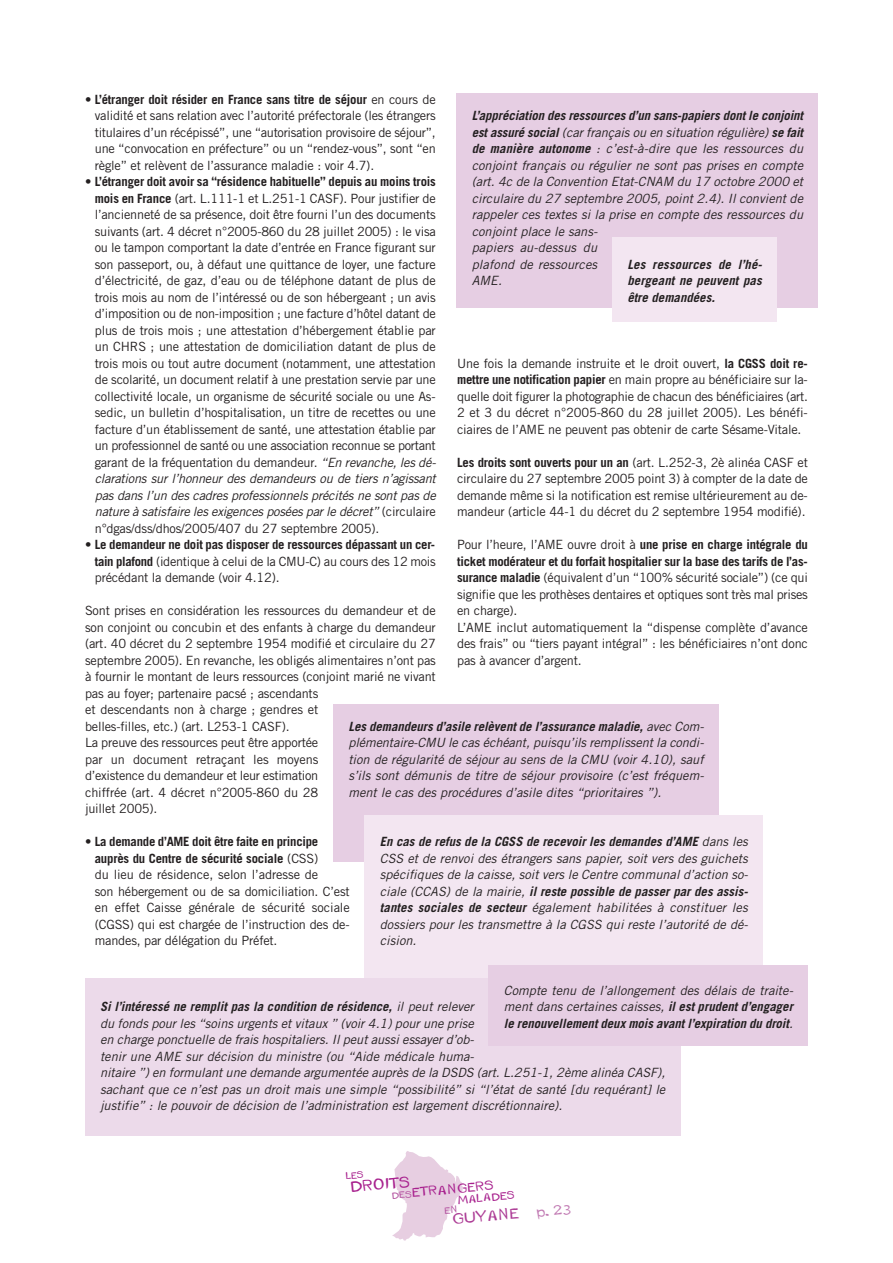
<style>
.page{position:relative;width:893px;height:1263px;background:#fff}
.page>*{position:absolute;margin:0;border:0;box-sizing:border-box;transform-origin:0 0}
.t1{font:700 14.85px "Edihunix";color:#a8218e}
.t2{font:700 14.25px "Edihunix";color:#ad3d96}
.t3{font:700 13.5px "Edihunix";color:#c27cb4}
.t4{font:12.75px/16.5px "Trade Gothic";letter-spacing:-.015em;color:#231f20;text-align:justify}
.t5{font:italic 12.75px/16.5px "Trade Gothic";letter-spacing:.005em;color:#231f20;text-align:justify}
.t6{font:italic 700 12.75px/16.5px "Trade Gothic";letter-spacing:.01em;color:#231f20;text-align:justify}
.t7{font:700 12.45px "Edihunix";color:#a8218e}
.t8{font:700 10.5px "Edihunix";color:#a8218e}
.s1{font-weight:700}
.s2{font-style:italic}
.s3{font-size:9px;color:#b454a1}
</style>
<div class="page">
<div style="left:333px;top:704px;width:386px;height:158px;background:#e6cee3"></div>
<div style="left:365px;top:815px;width:398px;height:171px;background:#f3e6f1"></div>
<div style="left:85px;top:978px;width:595px;height:157px;background:#ecdaea"></div>
<div style="left:457px;top:94px;width:361px;height:214px;background:#e6cee3"></div>
<div style="left:612px;top:237px;width:165px;height:85px;background:#f3e6f1"></div>
<div style="left:489px;top:965px;width:319px;height:81px;background:#e6cee3"></div>
<svg style="left:392px;top:1151px;width:71px;height:89px"></svg>
<p class="t4" style="left:95px;top:92px;width:343px;text-indent:-10px">• <span class="s1">L’étranger doit résider en France sans titre de séjour</span> en cours de validité et sans relation avec l’autorité préfectorale (les étrangers titulaires d’un récépissé”, une “autorisation provisoire de séjour”, une “convocation en préfecture” ou un “rendez-vous”, sont “en règle” et relèvent de l’assurance maladie : voir 4.7).</p>
<p class="t4" style="left:95px;top:174px;width:343px;text-indent:-10px">• <span class="s1">L’étranger doit avoir sa “résidence habituelle” depuis au moins trois mois en France</span> (art. L.111-1 et L.251-1 CASF). Pour justifier de l’ancienneté de sa présence, doit être fourni l’un des documents suivants (art. 4 décret n°2005-860 du 28 juillet 2005) : le visa ou le tampon comportant la date d’entrée en France figurant sur son passeport, ou, à défaut une quittance de loyer, une facture d’électricité, de gaz, d’eau ou de téléphone datant de plus de trois mois au nom de l’intéressé ou de son hébergeant ; un avis d’imposition ou de non-imposition ; une facture d’hôtel datant de plus de trois mois ; une attestation d’hébergement établie par un CHRS ; une attestation de domiciliation datant de plus de trois mois ou tout autre document (notamment, une attestation de scolarité, un document relatif à une prestation servie par une collectivité locale, un organisme de sécurité sociale ou une As&shy;sedic, un bulletin d’hospitalisation, un titre de recettes ou une facture d’un établissement de santé, une attestation établie par un professionnel de santé ou une association reconnue se portant garant de la fréquentation du demandeur. <span class="s2">“En revanche, les dé&shy;clarations sur l’honneur des demandeurs ou de tiers n’agissant pas dans l’un des cadres professionnels précités ne sont pas de nature à satisfaire les exigences posées par le décret”</span> (circulaire n°dgas/dss/dhos/2005/407 du 27 septembre 2005).</p>
<p class="t4" style="left:95px;top:537px;width:343px;text-indent:-10px">• <span class="s1">Le demandeur ne doit pas disposer de ressources dépassant un cer&shy;tain plafond</span> (identique à celui de la CMU-C) au cours des 12 mois précédant la demande (voir 4.12).</p>
<p class="t4" style="left:85px;top:603px;width:352px;text-align:left">Sont prises en considération les ressources du demandeur et de son conjoint ou concubin et des enfants à charge du demandeur (art. 40 décret du 2 septembre 1954 modifié et circulaire du 27 septembre 2005). En revanche, les obligés alimentaires n’ont pas à fournir le montant de leurs ressources (conjoint marié ne vivant pas au foyer; partenaire pacsé ; ascendants<br>et descendants non à charge ; gendres et<br>belles-filles, etc.) (art. L253-1 CASF).<br>La preuve des ressources peut être apportée<br>par un document retraçant les moyens<br>d’existence du demandeur et leur estimation<br>chiffrée (art. 4 décret n°2005-860 du 28<br>juillet 2005).</p>
<p class="t4" style="left:95px;top:834px;width:257px;text-align:left;text-indent:-10px">• <span class="s1">La demande d’AME doit être faite en principe auprès du Centre de sécurité sociale</span> (CSS)<br>du lieu de résidence, selon l’adresse de<br>son hébergement ou de sa domiciliation. C’est en effet Caisse générale de sécurité sociale (CGSS) qui est chargée de l’instruction des de&shy;mandes, par délégation du Préfet.</p>
<p class="t5" style="left:472px;top:108px;width:333px;text-align:left"><span class="s1">L’appréciation des ressources d’un sans-papiers dont le conjoint est assuré social</span> (car français ou en situation régulière) <span class="s1">se fait de manière autonome</span> : c’est-à-dire que les ressources du conjoint français ou régulier ne sont pas prises en compte (art. 4c de la Convention Etat-CNAM du 17 octobre 2000 et circulaire du 27 septembre 2005, point 2.4). Il convient de rappeler ces textes si la prise en compte des ressources du conjoint place le sans-<br>papiers au-dessus du<br>plafond de ressources<br>AME.</p>
<p class="t6" style="left:627px;top:257px;width:136px">Les ressources de l’hé&shy;bergeant ne peuvent pas être demandées.</p>
<p class="t4" style="left:457px;top:356px;width:352px">Une fois la demande instruite et le droit ouvert, <span class="s1">la CGSS doit re&shy;mettre une notification papier</span> en main propre au bénéficiaire sur la&shy;quelle doit figurer la photographie de chacun des bénéficiaires (art.<br>2 et 3 du décret n°2005-860 du 28 juillet 2005). Les bénéfi&shy;ciaires de l’AME ne peuvent pas obtenir de carte Sésame-Vitale.</p>
<p class="t4" style="left:457px;top:455px;width:352px"><span class="s1">Les droits sont ouverts pour un an</span> (art. L.252-3, 2è alinéa CASF et circulaire du 27 septembre 2005 point 3) à compter de la date de demande même si la notification est remise ultérieurement au de&shy;mandeur (article 44-1 du décret du 2 septembre 1954 modifié).</p>
<p class="t4" style="left:457px;top:537px;width:352px;text-align:left">Pour l’heure, l’AME ouvre droit à <span class="s1">une prise en charge intégrale du ticket modérateur et du forfait hospitalier sur la base des tarifs de l’as&shy;surance maladie</span> (équivalent d’un “100% sécurité sociale”) (ce qui signifie que les prothèses dentaires et optiques sont très mal prises en charge).<br>L’AME inclut automatiquement la “dispense complète d’avance des frais” ou “tiers payant intégral” : les bénéficiaires n’ont donc pas à avancer d’argent.</p>
<p class="t5" style="left:348px;top:719px;width:357px"><span class="s1">Les demandeurs d’asile relèvent de l’assurance maladie,</span> avec Com&shy;plémentaire-CMU le cas échéant, puisqu’ils remplissent la condi&shy;tion de régularité de séjour au sens de la CMU (voir 4.10), sauf s’ils sont démunis de titre de séjour provisoire (c’est fréquem&shy;ment le cas des procédures d’asile dites “prioritaires ”).</p>
<p class="t5" style="left:380px;top:834px;width:370px"><span class="s1">En cas de refus de la CGSS de recevoir les demandes d’AME</span> dans les CSS et de renvoi des étrangers sans papier, soit vers des guichets spécifiques de la caisse, soit vers le Centre communal d’action so&shy;ciale (CCAS) de la mairie, <span class="s1">il reste possible de passer par des assis&shy;tantes sociales de secteur</span> également habilitées à constituer les dossiers pour les transmettre à la CGSS qui reste l’autorité de dé&shy;cision.</p>
<p class="t5" style="left:504px;top:983px;width:291px">Compte tenu de l’allongement des délais de traite&shy;ment dans certaines caisses, <span class="s1">il est prudent d’engager le renouvellement deux mois avant l’expiration du droit</span>.</p>
<p class="t5" style="left:100px;top:999px;width:567px;text-align:left"><span class="s1">Si l’intéressé ne remplit pas la condition de résidence,</span> il peut relever<br>du fonds pour les “soins urgents et vitaux ” (voir 4.1) pour une prise<br>en charge ponctuelle de frais hospitaliers. Il peut aussi essayer d’ob-<br>tenir une AME sur décision du ministre (ou “Aide médicale huma-<br>nitaire ”) en formulant une demande argumentée auprès de la DSDS (art. L.251-1, 2ème alinéa CASF), sachant que ce n’est pas un droit mais une simple “possibilité” si “l’état de santé [du requérant] le justifie” : le pouvoir de décision de l’administration est largement discrétionnaire).</p>
<p class="t1" style="left:349px;top:1178px;width:61px;rotate:-5deg">DROITS</p>
<p class="t7" style="left:391px;top:1187px;width:103px;rotate:-5deg"><span class="s3">DES</span>ETRANGERS</p>
<p class="t8" style="left:457px;top:1194px;width:58px;rotate:-5deg">MALADES</p>
<p class="t2" style="left:452px;top:1211px;width:68px;rotate:-5deg">GUYANE</p>
<p class="t3" style="left:536px;top:1204px;width:37px;rotate:-5deg">p. 23</p>
</div>
